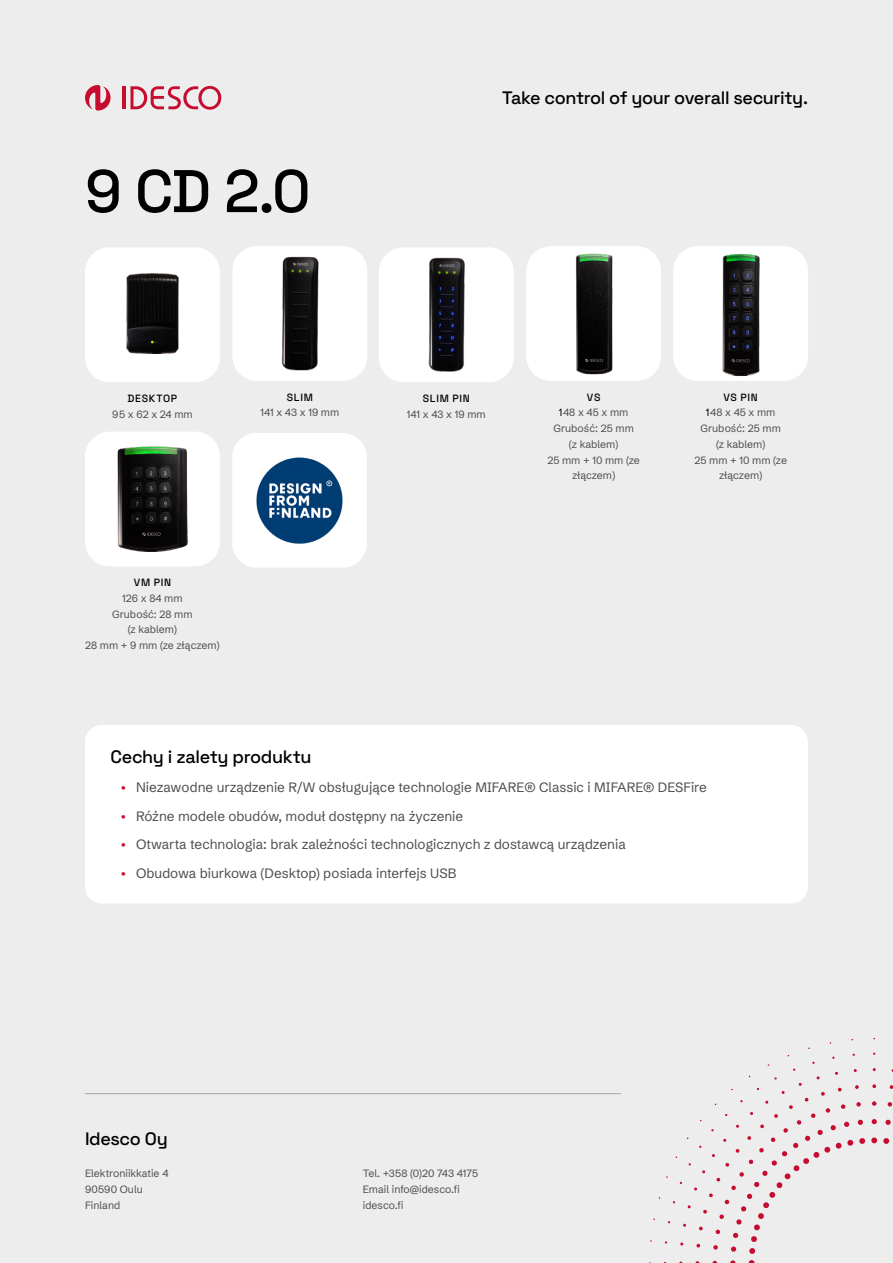
<style>
.page{position:relative;width:893px;height:1263px;background:#ededed}
.page>*{position:absolute;margin:0;border:0;box-sizing:border-box;transform-origin:0 0}
.t1{font:500 60px "Space Grotesk";color:#000}
.t2{font:500 18px "Space Grotesk";letter-spacing:-.02em;color:#000}
.t3{font:13.5px "Schibsted Grotesk";color:#4d4d4d}
.t4{font:10.5px/15.8px "Schibsted Grotesk";color:#4d4d4d;text-align:center}
.t5{font:500 10.5px "Space Grotesk";letter-spacing:.065em;color:#000}
.s1{color:#000}
.s2{color:#c60c30}
</style>
<div class="page">
<svg style="left:85px;top:85px;width:26px;height:26px"></svg>
<hr style="left:122px;top:86px;width:3px;height:23px;background:#c60c30">
<svg style="left:130px;top:86px;width:91px;height:24px"></svg>
<svg style="left:872px;top:1084px;width:4px;height:4px"></svg>
<svg style="left:890px;top:1085px;width:3px;height:4px"></svg>
<svg style="left:872px;top:1101px;width:4px;height:5px"></svg>
<svg style="left:887px;top:1102px;width:5px;height:5px"></svg>
<svg style="left:730px;top:1260px;width:5px;height:3px"></svg>
<svg style="left:872px;top:1119px;width:5px;height:5px"></svg>
<svg style="left:885px;top:1119px;width:6px;height:6px"></svg>
<svg style="left:749px;top:1260px;width:6px;height:3px"></svg>
<svg style="left:650px;top:1039px;width:215px;height:215px"></svg>
<svg style="left:871px;top:1137px;width:6px;height:6px"></svg>
<svg style="left:883px;top:1138px;width:6px;height:6px"></svg>
<hr style="left:85px;top:1093px;width:536px;height:1px;background:#a6a6a6">
<div style="left:85px;top:725px;width:723px;height:178px;background:#fff;border-radius:17px"></div>
<div style="left:232px;top:246px;width:135px;height:135px;background:#fff;border-radius:25px"></div>
<img style="left:281px;top:256px;width:38px;height:115px">
<div style="left:673px;top:246px;width:135px;height:135px;background:#fff;border-radius:25px"></div>
<img style="left:722px;top:254px;width:38px;height:122px">
<div style="left:526px;top:246px;width:135px;height:135px;background:#fff;border-radius:25px"></div>
<img style="left:575px;top:254px;width:38px;height:120px">
<div style="left:85px;top:247px;width:135px;height:135px;background:#fff;border-radius:25px"></div>
<img style="left:126px;top:273px;width:53px;height:81px">
<div style="left:232px;top:433px;width:135px;height:135px;background:#fff;border-radius:25px"></div>
<img style="left:256px;top:457px;width:87px;height:87px">
<div style="left:379px;top:247px;width:135px;height:135px;background:#fff;border-radius:25px"></div>
<img style="left:428px;top:258px;width:37px;height:114px">
<div style="left:85px;top:432px;width:135px;height:134px;background:#fff;border-radius:25px"></div>
<img style="left:117px;top:447px;width:71px;height:104px">
<h1 class="t1" style="left:85px;top:147px;width:227px">9 CD 2.0</h1>
<h2 class="t2" style="left:502px;top:85px;width:307px">Take control of your overall security.</h2>
<p class="t5" style="left:128px;top:390px;width:51px">DESKTOP</p>
<p class="t4" style="left:112px;top:405px;width:82px">95 x 62 x 24 mm</p>
<p class="t5" style="left:287px;top:389px;width:27px">SLIM</p>
<p class="t4" style="left:260px;top:403px;width:80px">141 x 43 x 19 mm</p>
<p class="t5" style="left:134px;top:575px;width:39px">VM PIN</p>
<p class="t4" style="left:85px;top:589px;width:136px">126 x 84 mm<br>Grubość: 28 mm<br>(z kablem)<br>28 mm + 9 mm (ze złączem)</p>
<p class="t5" style="left:423px;top:390px;width:48px">SLIM PIN</p>
<p class="t4" style="left:407px;top:405px;width:80px">141 x 43 x 19 mm</p>
<p class="t5" style="left:587px;top:389px;width:15px">VS</p>
<p class="t4" style="left:547px;top:403px;width:94px"><span class="s1">1</span>48 x 45 x mm<br>Grubość: 25 mm<br>(z kablem)<br>25 mm + 10 mm (ze złączem)</p>
<p class="t5" style="left:723px;top:389px;width:36px">VS PIN</p>
<p class="t4" style="left:694px;top:403px;width:94px"><span class="s1">1</span>48 x 45 x mm<br>Grubość: 25 mm<br>(z kablem)<br>25 mm + 10 mm (ze złączem)</p>
<h2 class="t2" style="left:111px;top:743px;width:203px">Cechy i zalety produktu</h2>
<p class="t3" style="left:119px;top:776px;width:589px"><span class="s2">•</span> Niezawodne urządzenie R/W obsługujące technologie MIFARE® Classic i MIFARE® DESFire</p>
<p class="t3" style="left:119px;top:804px;width:346px"><span class="s2">•</span> Różne modele obudów, moduł dostępny na życzenie</p>
<p class="t3" style="left:119px;top:833px;width:508px"><span class="s2">•</span> Otwarta technologia: brak zależności technologicznych z dostawcą urządzenia</p>
<p class="t3" style="left:119px;top:862px;width:339px"><span class="s2">•</span> Obudowa biurkowa (Desktop) posiada interfejs USB</p>
<h2 class="t2" style="left:85px;top:1125px;width:84px">Idesco Oy</h2>
<p class="t4" style="left:85px;top:1164px;width:85px;text-align:left">Elektroniikkatie 4<br>90590 Oulu<br>Finland</p>
<p class="t4" style="left:363px;top:1164px;width:117px;text-align:left">Tel. +358 (0)20 743 4175<br>Email info@idesco.fi idesco.fi</p>
</div>
